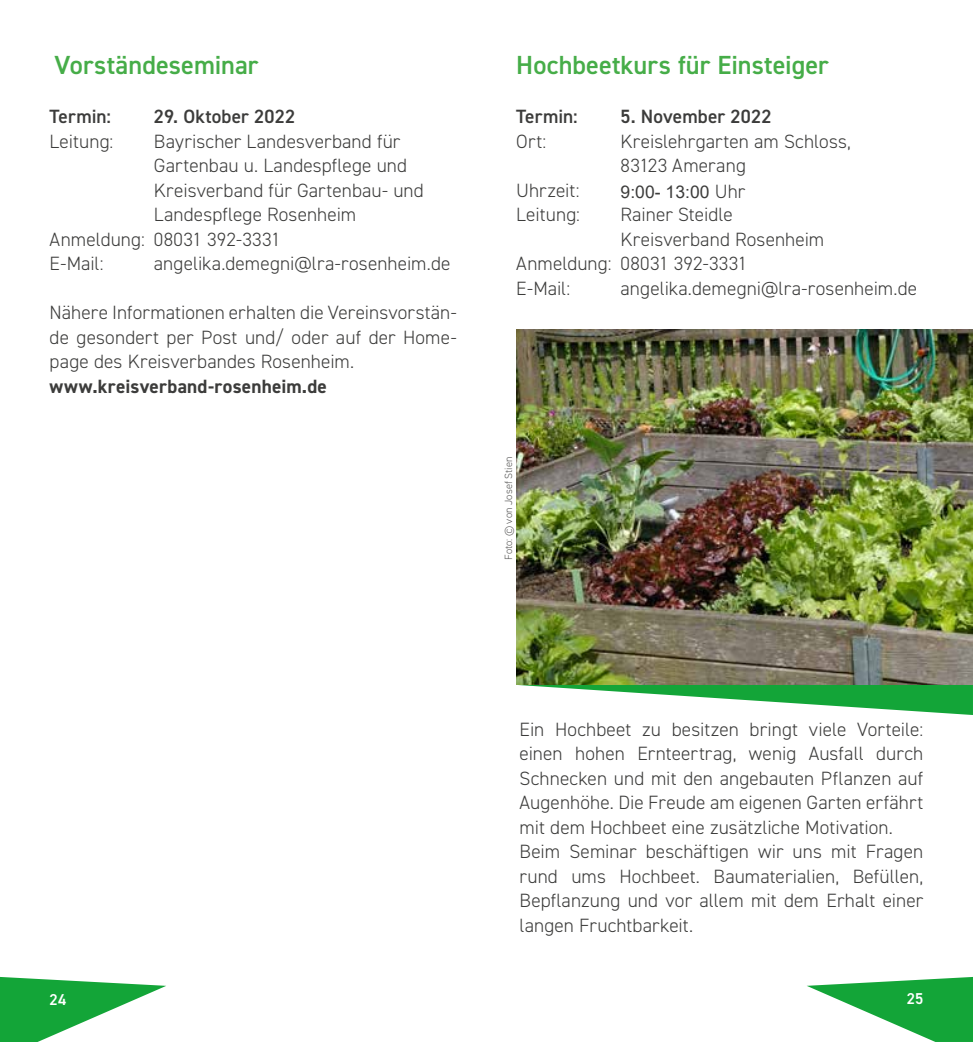
<style>
.page{position:relative;width:973px;height:1042px;background:#fff}
.page>*{position:absolute;margin:0;border:0;box-sizing:border-box;transform-origin:0 0}
.t1{font:600 26.25px "DIN2014";color:#46ad48}
.t2{font:300 19.25px/24.5px "DIN2014";letter-spacing:.005em;color:#3c3c3b}
.t3{font:600 19.25px "DIN2014";letter-spacing:.01em;color:#3c3c3b}
.t4{font:700 19.25px "DIN2014";letter-spacing:.01em;color:#3c3c3b}
.t5{font:17.5px "Arial";color:#3c3c3b}
.t6{font:600 15.75px "DIN2014";color:#fff}
.t7{font:300 10.5px "DIN2014";letter-spacing:.005em;color:#575756}
.s1{font-family:"DIN2014";font-weight:300;font-size:19.25px}
</style>
<div class="page">
<svg style="left:519px;top:685px;width:453px;height:30px"></svg>
<img style="left:516px;top:329px;width:456px;height:356px">
<svg style="left:807px;top:977px;width:165px;height:65px"></svg>
<svg style="left:0;top:977px;width:166px;height:65px"></svg>
<h1 class="t1" style="left:55px;top:48px;width:205px">Vorständeseminar</h1>
<p class="t3" style="left:50px;top:104px;width:63px">Termin:</p>
<p class="t3" style="left:154px;top:104px;width:143px">29. Oktober 2022</p>
<p class="t2" style="left:50px;top:129px;width:65px">Leitung:</p>
<p class="t2" style="left:154px;top:129px;width:248px">Bayrischer Landesverband für</p>
<p class="t2" style="left:154px;top:153px;width:255px">Gartenbau u. Landespflege und</p>
<p class="t2" style="left:154px;top:178px;width:271px">Kreisverband für Gartenbau- und</p>
<p class="t2" style="left:154px;top:202px;width:204px">Landespflege Rosenheim</p>
<p class="t2" style="left:50px;top:227px;width:232px">Anmeldung: 08031 392-3331</p>
<p class="t2" style="left:50px;top:251px;width:56px">E-Mail:</p>
<p class="t2" style="left:154px;top:251px;width:298px">angelika.demegni@lra-rosenheim.de</p>
<p class="t2" style="left:50px;top:300px;width:408px;text-align:justify">Nähere Informationen erhalten die Vereinsvorstän&shy;de gesondert per Post und/ oder auf der Home&shy;page des Kreisverbandes Rosenheim.</p>
<p class="t4" style="left:50px;top:373px;width:279px">www.kreisverband-rosenheim.de</p>
<h1 class="t1" style="left:516px;top:48px;width:314px">Hochbeetkurs für Einsteiger</h1>
<p class="t3" style="left:516px;top:104px;width:63px">Termin:</p>
<p class="t3" style="left:620px;top:104px;width:152px">5. November 2022</p>
<p class="t2" style="left:516px;top:129px;width:32px">Ort:</p>
<p class="t2" style="left:516px;top:178px;width:65px">Uhrzeit:<br>Leitung:</p>
<p class="t2" style="left:620px;top:129px;width:232px">Kreislehrgarten am Schloss,<br>83123 Amerang</p>
<p class="t5" style="left:620px;top:179px;width:126px">9:00- 13:00 <span class="s1">Uhr</span></p>
<p class="t2" style="left:620px;top:202px;width:114px">Rainer Steidle</p>
<p class="t2" style="left:620px;top:227px;width:205px">Kreisverband Rosenheim</p>
<p class="t2" style="left:516px;top:251px;width:232px">Anmeldung: 08031 392-3331</p>
<p class="t2" style="left:516px;top:276px;width:56px">E-Mail:</p>
<p class="t2" style="left:620px;top:276px;width:298px">angelika.demegni@lra-rosenheim.de</p>
<p class="t7" style="left:502px;top:560px;width:105px;rotate:-90deg">Foto: © von Josef Stien</p>
<p class="t2" style="left:519px;top:717px;width:405px">Ein Hochbeet zu besitzen bringt viele Vorteile: einen hohen Ernteertrag, wenig Ausfall durch Schnecken und mit den angebauten Pflanzen auf Augenhöhe. Die Freude am eigenen Garten erfährt mit dem Hochbeet eine zusätzliche Motivation.<br>Beim Seminar beschäftigen wir uns mit Fragen rund ums Hochbeet. Baumaterialien, Befüllen, Bepflanzung und vor allem mit dem Erhalt einer langen Fruchtbarkeit.</p>
<p class="t6" style="left:50px;top:989px;width:18px">24</p>
<p class="t6" style="left:906px;top:988px;width:18px">25</p>
</div>
